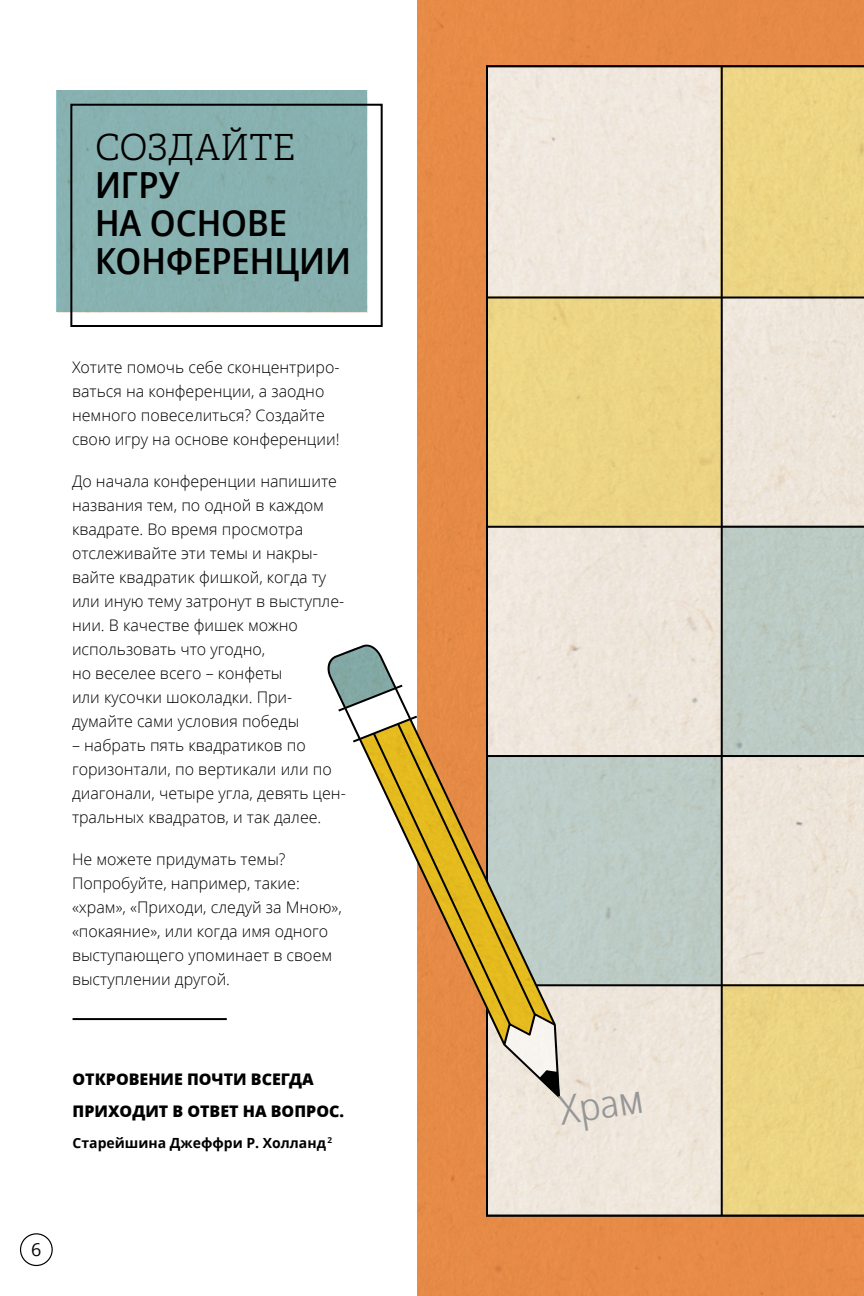
<style>
.page{position:relative;width:864px;height:1296px;background:#fff}
.page>*{position:absolute;margin:0;border:0;box-sizing:border-box;transform-origin:0 0}
.FIGimg_para_temple{font:40px "Zoram Condlds Lat";color:#969798}
.t1{font:600 36px/38px "Zoram Condlds Lat";color:#000}
.t2{font:18px "Zoramlds Lat";color:#000}
.SIDE_para_first{font:300 16px/24px "Zoramlds Lat";color:#000}
.SIDEQT_para_first{font:800 16px/32px "Zoramlds Lat";color:#000}
.SIDEQT-CIT_para{font:700 14px "Zoramlds Lat";color:#000}
.s1{font-family:"Helam Slablds Lat";font-weight:300}
</style>
<div class="page">
<div style="left:418px;top:0;width:446px;height:1296px;background:#e68a47"></div>
<div style="left:56px;top:91px;width:311px;height:221px;background:#87b1b0"></div>
<div style="left:70px;top:104px;width:313px;height:223px;border:2px solid #000"></div>
<svg style="left:486px;top:65px;width:378px;height:1152px;background:#e0d7b8"></svg>
<svg style="left:417px;top:639px;width:172px;height:473px"></svg>
<svg style="left:417px;top:1018px;width:158px;height:10px"></svg>
<svg style="left:417px;top:721px;width:183px;height:297px"></svg>
<hr style="left:73px;top:1018px;width:154px;height:2px;background:#000">
<svg style="left:327px;top:606px;width:92px;height:280px"></svg>
<div style="left:20px;top:1233px;width:33px;height:33px;border:1px solid #000;border-radius:50%"></div>
<p class="t1" style="left:95px;top:128px;width:258px"><span class="s1">СОЗДАЙТЕ<br></span>ИГРУ<br>НА ОСНОВЕ<br>КОНФЕРЕНЦИИ</p>
<p class="SIDE_para_first" style="left:72px;top:356px;width:269px">Хотите помочь себе сконцентриро&shy;ваться на конференции, а заодно немного повеселиться? Создайте свою игру на основе конференции!</p>
<p class="SIDE_para_first" style="left:72px;top:470px;width:274px">До начала конференции напишите названия тем, по одной в каждом квадрате. Во время просмотра отслеживайте эти темы и накры&shy;вайте квадратик фишкой, когда ту или иную тему затронут в выступле&shy;нии. В качестве фишек можно использовать что угодно,<br>но веселее всего – конфеты<br>или кусочки шоколадки. При&shy;думайте сами условия победы</p>
<p class="SIDE_para_first" style="left:72px;top:734px;width:275px">– набрать пять квадратиков по горизонтали, по вертикали или по диагонали, четыре угла, девять цен&shy;тральных квадратов, и так далее.</p>
<p class="SIDE_para_first" style="left:72px;top:848px;width:271px">Не можете придумать темы?<br>Попробуйте, например, такие: «храм», «Приходи, следуй за Мною», «покаяние», или когда имя одного выступающего упоминает в своем выступлении другой.</p>
<p class="SIDEQT_para_first" style="left:73px;top:1063px;width:273px">ОТКРОВЕНИЕ ПОЧТИ ВСЕГДА<br>ПРИХОДИТ В ОТВЕТ НА ВОПРОС.</p>
<p class="SIDEQT-CIT_para" style="left:73px;top:1132px;width:261px">Старейшина Джеффри Р. Холланд <sup>2</sup></p>
<p class="t2" style="left:31px;top:1236px;width:12px">6</p>
<p class="FIGimg_para_temple" style="left:555px;top:1082px;width:86px;rotate:-9deg">Храм</p>
</div>
